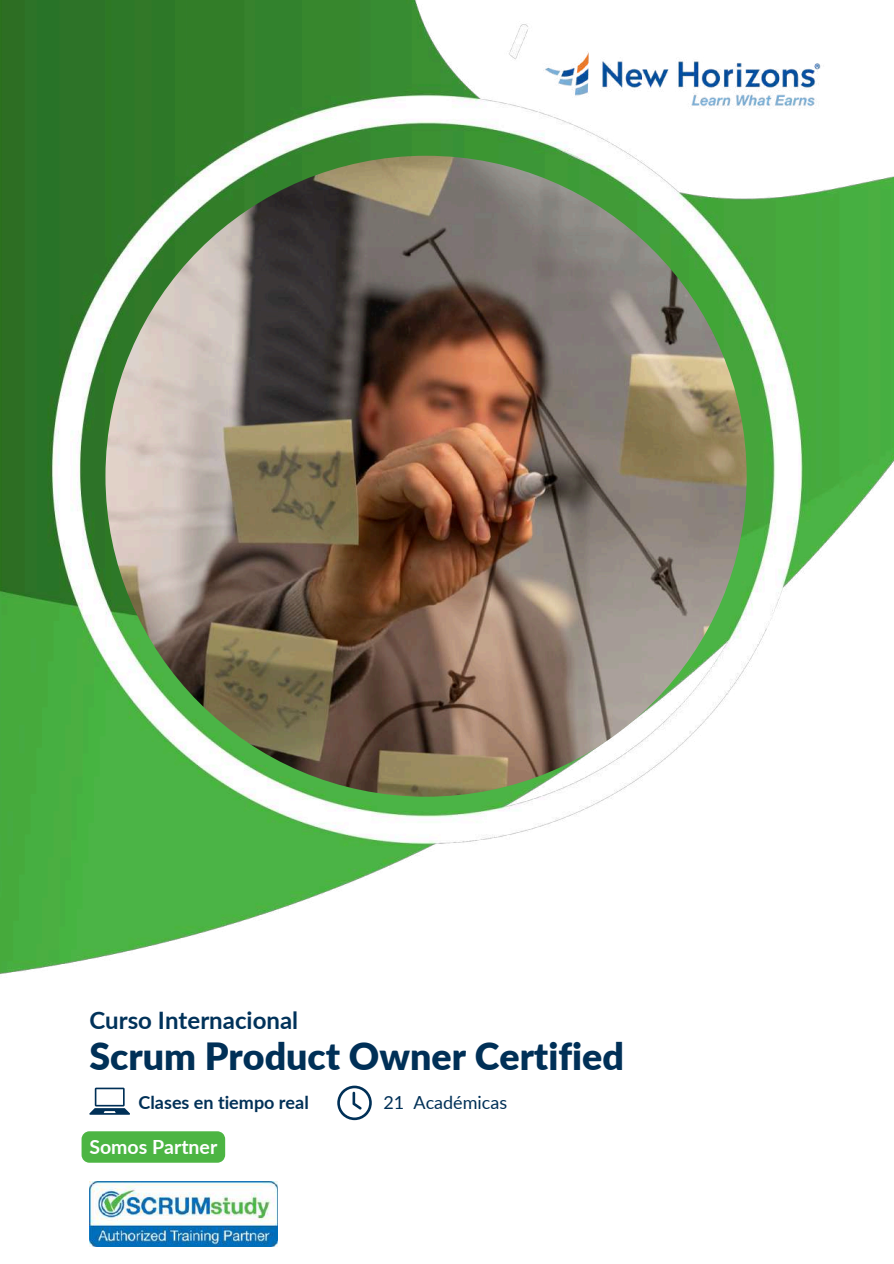
<style>
.page{position:relative;width:894px;height:1264px;background:#fff}
.page>*{position:absolute;margin:0;border:0;box-sizing:border-box;transform-origin:0 0}
.t1{font:900 37.5px "Lato";color:#003057}
.t2{font:700 24px "Lato";color:#00325a}
.t3{font:700 19.5px "Lato";color:#fff}
.t4{font:700 18px "Lato";color:#003057}
.t5{font:18px "Lato";color:#003057}
</style>
<div class="page">
<img style="left:0;top:0;width:893px;height:974px">
<img style="left:531px;top:34px;width:309px;height:94px">
<svg style="left:89px;top:1087px;width:41px;height:27px"></svg>
<svg style="left:337px;top:1085px;width:34px;height:35px"></svg>
<img style="left:105px;top:156px;width:641px;height:640px;border-radius:50%">
<div style="left:81px;top:1131px;width:144px;height:31px;background:#4cb543"></div>
<img style="left:89px;top:1181px;width:188px;height:65px">
<p class="t2" style="left:89px;top:1005px;width:210px">Curso Internacional</p>
<p class="t1" style="left:89px;top:1033px;width:536px">Scrum Product Owner Certified</p>
<p class="t4" style="left:138px;top:1091px;width:172px">Clases en tiempo real</p>
<p class="t3" style="left:89px;top:1135px;width:129px">Somos Partner</p>
<p class="t5" style="left:383px;top:1091px;width:125px">21 Académicas</p>
</div>
